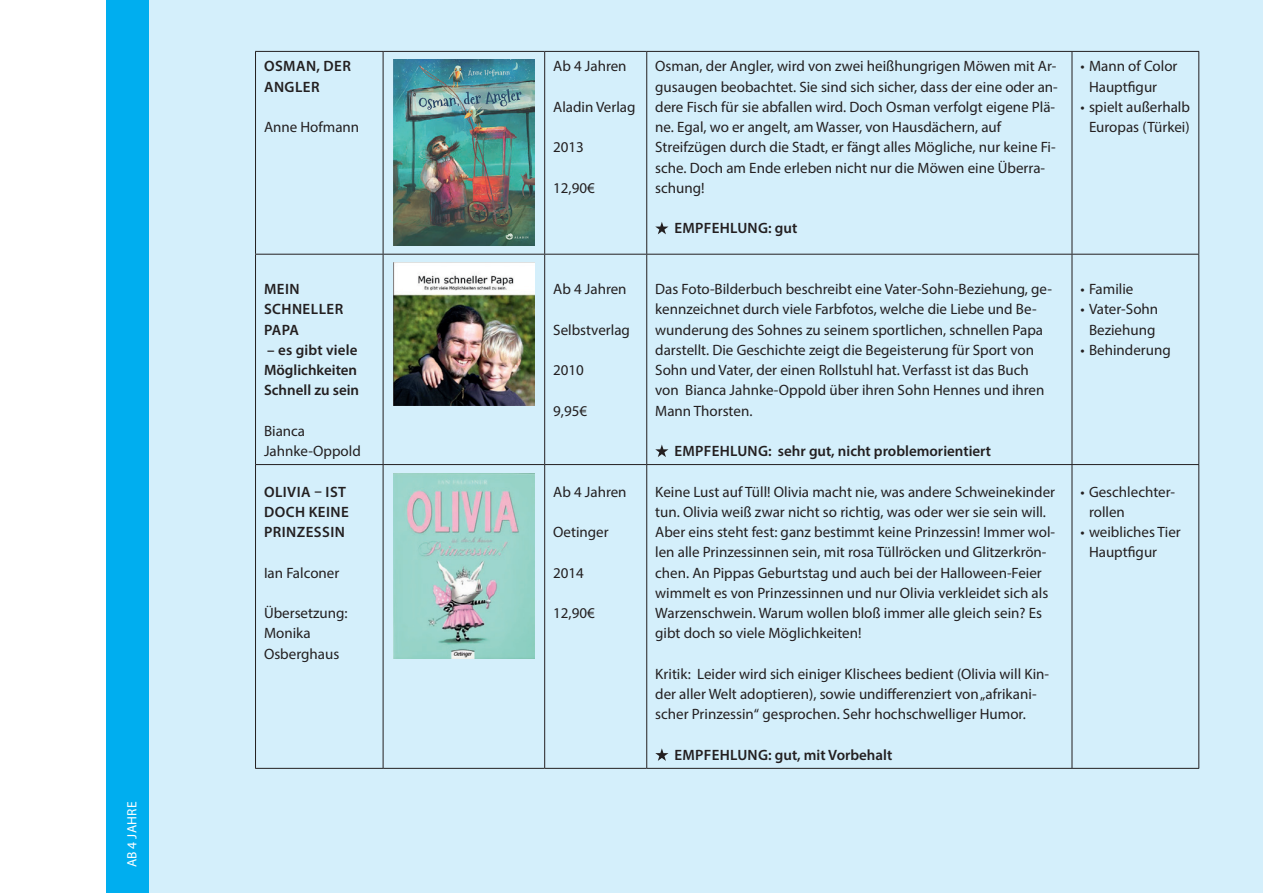
<style>
.page{position:relative;width:1263px;height:893px;background:#fff}
.page>*{position:absolute;margin:0;border:0;box-sizing:border-box;transform-origin:0 0}
.t1{font:15px/20.2px "Myriad Pro";color:#231f20}
.t2{font:600 15px/20.2px "Myriad Pro";color:#231f20}
.t3{font:600 15px/20.2px "Myriad Pro";letter-spacing:.02em;color:#231f20}
.t4{font:13.5px "Myriad Pro";color:#fff}
</style>
<div class="page">
<div style="left:149px;top:0;width:1114px;height:893px;background:#d4effb"></div>
<hr style="left:255px;top:51px;width:128px;height:1px;background:#231f20">
<hr style="left:255px;top:52px;width:1px;height:202px;background:#231f20">
<hr style="left:383px;top:51px;width:162px;height:1px;background:#231f20">
<hr style="left:383px;top:52px;width:1px;height:202px;background:#231f20">
<hr style="left:545px;top:51px;width:102px;height:1px;background:#231f20">
<hr style="left:544px;top:52px;width:1px;height:202px;background:#231f20">
<hr style="left:647px;top:51px;width:425px;height:1px;background:#231f20">
<hr style="left:646px;top:52px;width:1px;height:202px;background:#231f20">
<hr style="left:1072px;top:51px;width:127px;height:1px;background:#231f20">
<hr style="left:1071px;top:52px;width:1px;height:202px;background:#231f20">
<hr style="left:1198px;top:52px;width:1px;height:202px;background:#231f20">
<hr style="left:255px;top:254px;width:128px;height:1px;background:#231f20">
<hr style="left:255px;top:255px;width:1px;height:209px;background:#231f20">
<hr style="left:383px;top:254px;width:162px;height:1px;background:#231f20">
<hr style="left:383px;top:255px;width:1px;height:209px;background:#231f20">
<hr style="left:545px;top:254px;width:102px;height:1px;background:#231f20">
<hr style="left:544px;top:255px;width:1px;height:209px;background:#231f20">
<hr style="left:647px;top:254px;width:425px;height:1px;background:#231f20">
<hr style="left:646px;top:255px;width:1px;height:209px;background:#231f20">
<hr style="left:1072px;top:254px;width:127px;height:1px;background:#231f20">
<hr style="left:1071px;top:255px;width:1px;height:209px;background:#231f20">
<hr style="left:1198px;top:255px;width:1px;height:209px;background:#231f20">
<hr style="left:255px;top:464px;width:128px;height:1px;background:#231f20">
<hr style="left:255px;top:465px;width:1px;height:303px;background:#231f20">
<hr style="left:383px;top:464px;width:162px;height:1px;background:#231f20">
<hr style="left:383px;top:465px;width:1px;height:303px;background:#231f20">
<hr style="left:545px;top:464px;width:102px;height:1px;background:#231f20">
<hr style="left:544px;top:465px;width:1px;height:303px;background:#231f20">
<hr style="left:647px;top:464px;width:425px;height:1px;background:#231f20">
<hr style="left:646px;top:465px;width:1px;height:303px;background:#231f20">
<hr style="left:1072px;top:464px;width:127px;height:1px;background:#231f20">
<hr style="left:1071px;top:465px;width:1px;height:303px;background:#231f20">
<hr style="left:1198px;top:465px;width:1px;height:303px;background:#231f20">
<hr style="left:255px;top:768px;width:128px;height:1px;background:#231f20">
<hr style="left:383px;top:768px;width:162px;height:1px;background:#231f20">
<hr style="left:545px;top:768px;width:102px;height:1px;background:#231f20">
<hr style="left:647px;top:768px;width:425px;height:1px;background:#231f20">
<hr style="left:1072px;top:768px;width:127px;height:1px;background:#231f20">
<img style="left:394px;top:60px;width:140px;height:186px">
<svg style="left:655px;top:222px;width:13px;height:12px"></svg>
<img style="left:394px;top:263px;width:140px;height:142px">
<svg style="left:655px;top:444px;width:13px;height:13px"></svg>
<img style="left:394px;top:473px;width:140px;height:185px">
<svg style="left:655px;top:748px;width:13px;height:13px"></svg>
<div style="left:106px;top:0;width:43px;height:893px;background:#00aeef"></div>
<p class="t4" style="left:124px;top:867px;width:66px;rotate:-90deg">ab 4 Jahre</p>
<p class="t3" style="left:264px;top:56px;width:88px">OSMAN, DER<br>ANGLER</p>
<p class="t1" style="left:264px;top:117px;width:97px">Anne Hofmann</p>
<p class="t3" style="left:264px;top:278px;width:81px">MEIN<br>SCHNELLER<br>PAPA</p>
<p class="t2" style="left:264px;top:339px;width:97px">– ES GIBT VIELE<br>MÖGLICHKEITEN<br>SCHNELL ZU SEIN</p>
<p class="t1" style="left:264px;top:420px;width:98px">Bianca<br>Jahnke-Oppold</p>
<p class="t3" style="left:264px;top:481px;width:86px">OLIVIA – IST<br>DOCH KEINE<br>PRINZESSIN</p>
<p class="t1" style="left:264px;top:562px;width:77px">Ian Falconer</p>
<p class="t1" style="left:264px;top:603px;width:85px">Übersetzung:<br>Monika<br>Osberghaus</p>
<p class="t1" style="left:553px;top:56px;width:75px">Ab 4 Jahren</p>
<p class="t1" style="left:553px;top:96px;width:84px">Aladin Verlag</p>
<p class="t1" style="left:553px;top:137px;width:32px">2013</p>
<p class="t1" style="left:553px;top:177px;width:43px">12,90€</p>
<p class="t1" style="left:553px;top:279px;width:75px">Ab 4 Jahren</p>
<p class="t1" style="left:553px;top:319px;width:78px">Selbstverlag</p>
<p class="t1" style="left:553px;top:360px;width:32px">2010</p>
<p class="t1" style="left:553px;top:400px;width:35px">9,95€</p>
<p class="t1" style="left:553px;top:481px;width:75px">Ab 4 Jahren</p>
<p class="t1" style="left:553px;top:522px;width:57px">Oetinger</p>
<p class="t1" style="left:553px;top:562px;width:32px">2014</p>
<p class="t1" style="left:553px;top:603px;width:43px">12,90€</p>
<p class="t1" style="left:655px;top:56px;width:404px">Osman, der Angler, wird von zwei heißhungrigen Möwen mit Ar&shy;gusaugen beobachtet. Sie sind sich sicher, dass der eine oder an&shy;dere Fisch für sie abfallen wird. Doch Osman verfolgt eigene Plä&shy;ne. Egal, wo er angelt, am Wasser, von Hausdächern, auf Streifzügen durch die Stadt, er fängt alles Mögliche, nur keine Fi&shy;sche. Doch am Ende erleben nicht nur die Möwen eine Überra&shy;schung!</p>
<p class="t3" style="left:673px;top:218px;width:126px">EMPFEHLUNG: GUT</p>
<p class="t1" style="left:655px;top:279px;width:398px">Das Foto-Bilderbuch beschreibt eine Vater-Sohn-Beziehung, ge&shy;kennzeichnet durch viele Farbfotos, welche die Liebe und Be&shy;wunderung des Sohnes zu seinem sportlichen, schnellen Papa darstellt. Die Geschichte zeigt die Begeisterung für Sport von Sohn und Vater, der einen Rollstuhl hat. Verfasst ist das Buch von Bianca Jahnke-Oppold über ihren Sohn Hennes und ihren Mann Thorsten.</p>
<p class="t2" style="left:673px;top:440px;width:320px">EMPF EHLUNG: SEHR GUT, NICHT PROBLEMORIENTIERT</p>
<p class="t1" style="left:655px;top:481px;width:401px">Keine Lust auf Tüll! Olivia macht nie, was andere Schweinekinder tun. Olivia weiß zwar nicht so richtig, was oder wer sie sein will.<br>Aber eins steht fest: ganz bestimmt keine Prinzessin! Immer wol&shy;len alle Prinzessinnen sein, mit rosa Tüllröcken und Glitzerkrön&shy;chen. An Pippas Geburtstag und auch bei der Halloween-Feier wimmelt es von Prinzessinnen und nur Olivia verkleidet sich als Warzenschwein. Warum wollen bloß immer alle gleich sein? Es gibt doch so viele Möglichkeiten!</p>
<p class="t1" style="left:655px;top:663px;width:395px">Kritik: Leider wird sich einiger Klischees bedient (Olivia will Kin&shy;der aller Welt adoptieren), sowie undifferenziert von „afrikani&shy;scher Prinzessin“ gesprochen. Sehr hochschwelliger Humor.</p>
<p class="t2" style="left:673px;top:744px;width:221px">EMPF EHLUNG: GUT, MIT VORBEHALT</p>
<p class="t1" style="left:1089px;top:56px;width:90px;text-indent:-9px">• Mann of Color<br>Hauptfigur</p>
<p class="t1" style="left:1080px;top:96px;width:111px;text-align:center">• spielt außerhalb<br>Europas (Türkei)</p>
<p class="t1" style="left:1080px;top:279px;width:54px">• Familie</p>
<p class="t1" style="left:1080px;top:299px;width:79px;text-align:center">• Vater-Sohn<br>Beziehung</p>
<p class="t1" style="left:1080px;top:339px;width:92px">• Behinderung</p>
<p class="t1" style="left:1089px;top:481px;width:88px;text-indent:-9px">• Geschlechter&shy;rollen</p>
<p class="t1" style="left:1089px;top:522px;width:93px;text-indent:-9px">• weibliches Tier<br>Hauptfigur</p>
</div>
